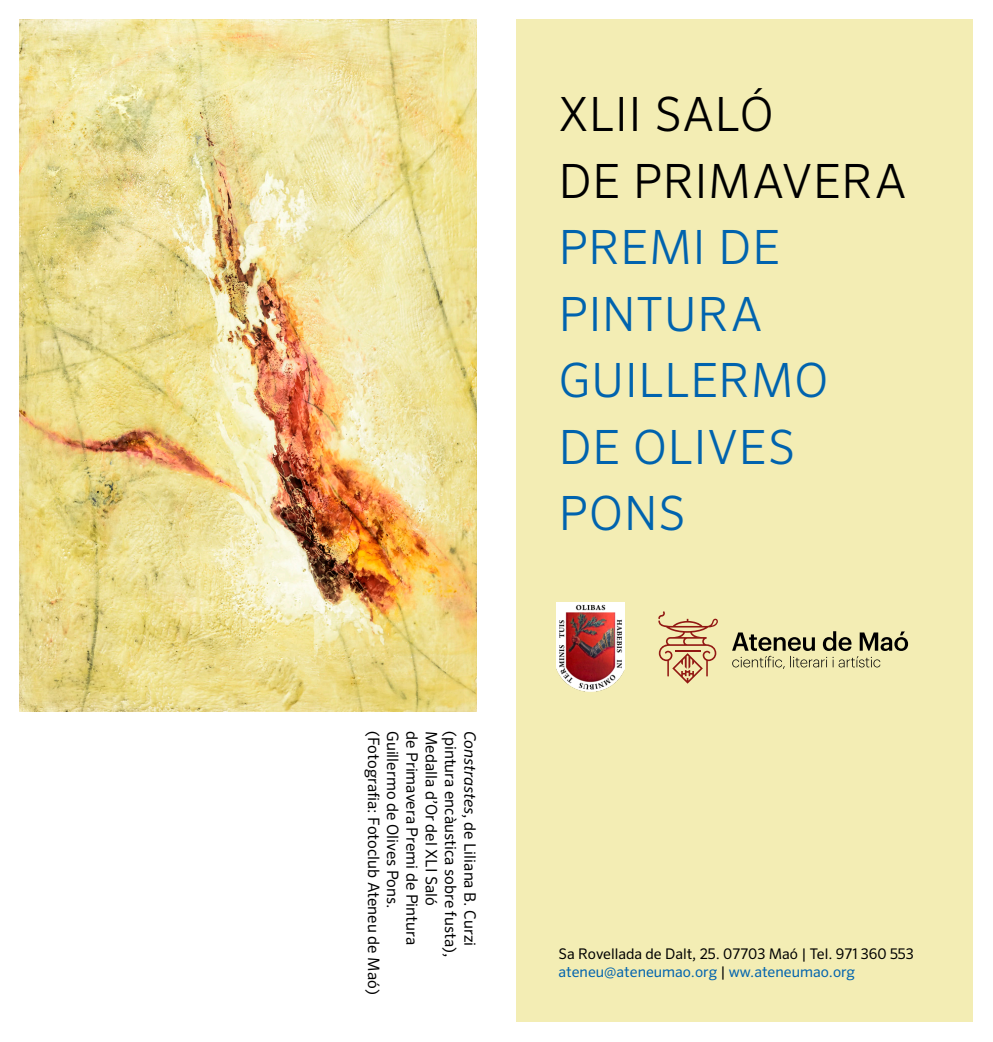
<style>
.page{position:relative;width:993px;height:1042px;background:#fff}
.page>*{position:absolute;margin:0;border:0;box-sizing:border-box;transform-origin:0 0}
.títol{font:300 47.25px/66.5px "Sero Pro";letter-spacing:.02em;color:#0063ae}
.títol-2{font:300 47.25px/66.5px "Sero Pro";letter-spacing:.015em;color:#000}
.Text{font:15.75px "Sero Pro";color:#000}
.bases{font:14.7px "Sero Pro";color:#000}
.bases-2{font:14.7px "Sero Pro";color:#0063ae}
.s1{font-style:italic}
.s2{color:#000}
</style>
<div class="page">
<div style="left:516px;top:20px;width:456px;height:1002px;background:#f3edb4"></div>
<img style="left:20px;top:20px;width:456px;height:691px">
<svg style="left:658px;top:611px;width:59px;height:73px"></svg>
<svg style="left:732px;top:631px;width:175px;height:38px"></svg>
<img style="left:556px;top:602px;width:68px;height:90px">
<p class="Text" style="left:383px;top:731px;width:265px;rotate:90deg">(Fotografia: Fotoclub Ateneu de Maó)</p>
<p class="Text" style="left:402px;top:731px;width:179px;rotate:90deg">Guillermo de Olives Pons.</p>
<p class="Text" style="left:421px;top:731px;width:216px;rotate:90deg">de Primavera Premi de Pintura</p>
<p class="Text" style="left:440px;top:731px;width:176px;rotate:90deg">Medalla d’Or del XLI Saló</p>
<p class="Text" style="left:460px;top:731px;width:228px;rotate:90deg">(pintura encàustica sobre fusta),</p>
<p class="Text" style="left:479px;top:731px;width:217px;rotate:90deg"><span class="s1">Constrastes</span>, de Liliana B. Curzi</p>
<p class="títol-2" style="left:558px;top:81px;width:349px">XLII SALÓ<br>DE PRIMAVERA</p>
<p class="títol" style="left:558px;top:214px;width:271px">PREMI DE<br>PINTURA<br>GUILLERMO<br>DE OLIVES<br>PONS</p>
<p class="bases" style="left:558px;top:945px;width:357px">Sa Rovellada de Dalt, 25. 07703 Maó | Tel. 971 360 553</p>
<p class="bases-2" style="left:558px;top:963px;width:298px">ateneu@ateneumao.org <span class="s2">|</span> ww.ateneumao.org</p>
</div>
